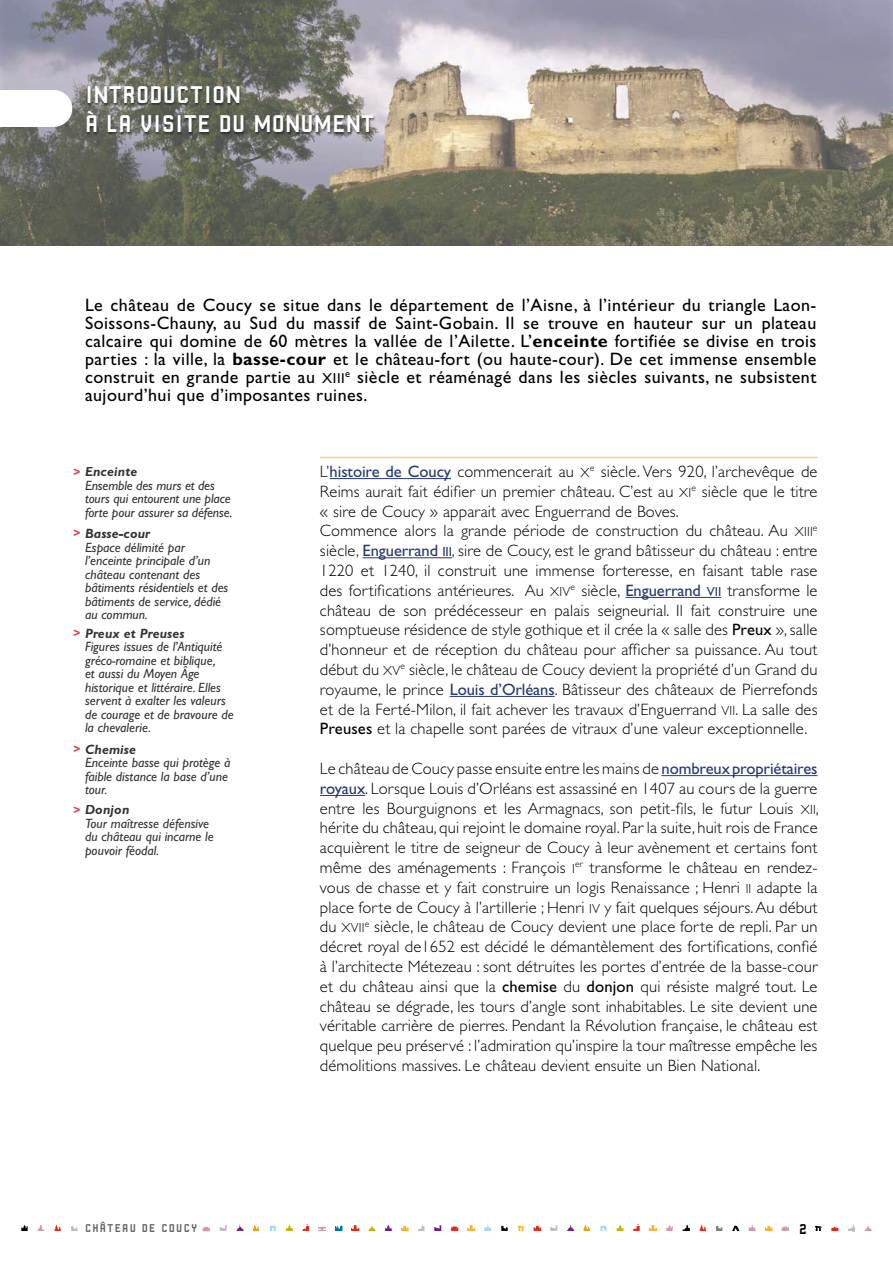
<style>
.page{position:relative;width:893px;height:1263px;background:#fff}
.page>*{position:absolute;margin:0;border:0;box-sizing:border-box;transform-origin:0 0}
.t1{font:25.5px/28.5px "Robust CMN";letter-spacing:.01em;color:#fff}
.t2{font:18px/18px "Gill Sans";letter-spacing:.025em;color:#000;text-align:justify}
.t3{font:300 16.5px/19.8px "Gill Sans";letter-spacing:.01em;color:#000}
.t4{font:15px "Robust CMN";color:#000}
.t5{font:italic 13.5px/13.5px "Gill Sans";color:#000}
.t6{font:italic 700 13.5px "Gill Sans";letter-spacing:.01em;color:#000}
.t7{font:12px "Robust CMN";letter-spacing:.1em;color:#646567}
.t8{font:700 12px "Gill Sans";color:#cd071e}
.s1{font-weight:700}
.s2{font-family:"Gill Sans SC800";font-size:14.4px}
.s3{font-weight:400;color:#253776}
.s4{font-family:"Gill Sans Light SC800";font-weight:400;font-size:13.2px}
.s5{font-family:"Gill Sans SC800";font-weight:400;font-size:13.2px;color:#253776}
.s6{font-weight:400}
</style>
<div class="page">
<img style="left:0;top:0;width:893px;height:245px">
<div style="left:86px;top:87px;width:290px;height:48px;background:#000;opacity:.5"></div>
<div style="left:0;top:90px;width:54px;height:37px;background:#fff"></div>
<div style="left:35px;top:90px;width:37px;height:37px;background:#fff;border-radius:50%"></div>
<hr style="left:320px;top:457px;width:497px;height:1px;background:#fbcd8d">
<hr style="left:330px;top:478px;width:121px;height:1px;background:#253776">
<hr style="left:362px;top:557px;width:90px;height:1px;background:#253776">
<hr style="left:625px;top:597px;width:96px;height:1px;background:#253776">
<hr style="left:450px;top:696px;width:105px;height:1px;background:#253776">
<hr style="left:661px;top:775px;width:156px;height:1px;background:#253776">
<hr style="left:320px;top:795px;width:45px;height:1px;background:#253776">
<svg style="left:401px;top:1226px;width:8px;height:5px"></svg>
<svg style="left:368px;top:1224px;width:8px;height:7px"></svg>
<svg style="left:385px;top:1224px;width:7px;height:7px"></svg>
<svg style="left:434px;top:1225px;width:7px;height:6px"></svg>
<svg style="left:351px;top:1223px;width:8px;height:8px"></svg>
<svg style="left:335px;top:1225px;width:7px;height:6px"></svg>
<svg style="left:318px;top:1227px;width:8px;height:4px"></svg>
<svg style="left:682px;top:1225px;width:8px;height:6px"></svg>
<svg style="left:700px;top:1224px;width:6px;height:7px"></svg>
<svg style="left:815px;top:1226px;width:7px;height:5px"></svg>
<svg style="left:864px;top:1225px;width:8px;height:6px"></svg>
<svg style="left:666px;top:1225px;width:7px;height:6px"></svg>
<svg style="left:732px;top:1225px;width:7px;height:6px"></svg>
<svg style="left:781px;top:1226px;width:8px;height:5px"></svg>
<svg style="left:765px;top:1226px;width:8px;height:5px"></svg>
<svg style="left:749px;top:1224px;width:7px;height:7px"></svg>
<svg style="left:55px;top:1224px;width:6px;height:7px"></svg>
<svg style="left:38px;top:1225px;width:6px;height:6px"></svg>
<svg style="left:21px;top:1225px;width:7px;height:6px"></svg>
<svg style="left:567px;top:1224px;width:7px;height:7px"></svg>
<svg style="left:584px;top:1224px;width:6px;height:7px"></svg>
<svg style="left:501px;top:1226px;width:7px;height:5px"></svg>
<svg style="left:484px;top:1224px;width:7px;height:7px"></svg>
<svg style="left:518px;top:1226px;width:7px;height:5px"></svg>
<svg style="left:600px;top:1226px;width:7px;height:5px"></svg>
<svg style="left:617px;top:1224px;width:7px;height:7px"></svg>
<svg style="left:533px;top:1225px;width:8px;height:6px"></svg>
<svg style="left:649px;top:1223px;width:8px;height:8px"></svg>
<svg style="left:633px;top:1224px;width:7px;height:7px"></svg>
<svg style="left:451px;top:1226px;width:7px;height:5px"></svg>
<svg style="left:831px;top:1226px;width:7px;height:5px"></svg>
<svg style="left:467px;top:1223px;width:8px;height:8px"></svg>
<svg style="left:716px;top:1226px;width:6px;height:5px"></svg>
<svg style="left:418px;top:1224px;width:7px;height:7px"></svg>
<svg style="left:71px;top:1226px;width:7px;height:5px"></svg>
<svg style="left:550px;top:1225px;width:7px;height:6px"></svg>
<svg style="left:848px;top:1225px;width:7px;height:7px"></svg>
<svg style="left:236px;top:1224px;width:8px;height:7px"></svg>
<svg style="left:253px;top:1224px;width:6px;height:7px"></svg>
<svg style="left:270px;top:1226px;width:6px;height:5px"></svg>
<svg style="left:286px;top:1224px;width:7px;height:7px"></svg>
<svg style="left:303px;top:1224px;width:6px;height:7px"></svg>
<svg style="left:220px;top:1225px;width:7px;height:6px"></svg>
<svg style="left:202px;top:1226px;width:8px;height:5px"></svg>
<h1 class="t1" style="left:85px;top:80px;width:291px">INTRODUCTION<br>À LA VISITE DU MONUMENT</h1>
<p class="t2" style="left:85px;top:296px;width:733px">Le château de Coucy se situe dans le département de l’Aisne, à l’intérieur du triangle Laon-Soissons-Chauny, au Sud du massif de Saint-Gobain. Il se trouve en hauteur sur un plateau calcaire qui domine de 60 mètres la vallée de l’Ailette. L’<span class="s1">enceinte</span> fortifiée se divise en trois parties : la ville, la <span class="s1">basse-cour</span> et le château-fort (ou haute-cour). De cet immense ensemble construit en grande partie au <span class="s2">xiii</span><sup>e</sup> siècle et réaménagé dans les siècles suivants, ne subsistent aujourd’hui que d’imposantes ruines.</p>
<p class="t6" style="left:85px;top:464px;width:54px">Enceinte</p>
<p class="t5" style="left:85px;top:479px;width:149px">Ensemble des murs et des tours qui entourent une place forte pour assurer sa défense.</p>
<p class="t8" style="left:73px;top:465px;width:9px">&gt;</p>
<p class="t6" style="left:85px;top:526px;width:67px">Basse-cour</p>
<p class="t5" style="left:85px;top:540px;width:145px">Espace délimité par l’enceinte principale d’un château contenant des bâtiments résidentiels et des bâtiments de service, dédié au commun.</p>
<p class="t8" style="left:73px;top:526px;width:9px">&gt;</p>
<p class="t6" style="left:85px;top:626px;width:101px">Preux et Preuses</p>
<p class="t5" style="left:85px;top:640px;width:150px">Figures issues de l’Antiquité gréco-romaine et biblique,<br>et aussi du Moyen Âge historique et littéraire. Elles servent à exalter les valeurs de courage et de bravoure de la chevalerie.</p>
<p class="t8" style="left:73px;top:626px;width:9px">&gt;</p>
<p class="t6" style="left:85px;top:741px;width:53px">Chemise</p>
<p class="t5" style="left:85px;top:756px;width:147px">Enceinte basse qui protège à faible distance la base d’une tour.</p>
<p class="t8" style="left:73px;top:742px;width:9px">&gt;</p>
<p class="t6" style="left:85px;top:802px;width:46px">Donjon</p>
<p class="t5" style="left:85px;top:817px;width:130px">Tour maîtresse défensive du château qui incarne le pouvoir féodal.</p>
<p class="t8" style="left:73px;top:803px;width:9px">&gt;</p>
<p class="t7" style="left:85px;top:1221px;width:114px">CHÂTEAU DE COUCY</p>
<p class="t3" style="left:320px;top:462px;width:499px">L’<span class="s3">histoire de Coucy</span> commencerait au <span class="s4">X</span><sup>e</sup> siècle. Vers 920, l’archevêque de Reims aurait fait édifier un premier château. C’est au <span class="s4">XI</span><sup>e</sup> siècle que le titre « sire de Coucy » apparait avec Enguerrand de Boves.<br>Commence alors la grande période de construction du château. Au <span class="s4">XIII</span><sup>e </sup>siècle, <span class="s3">Enguerrand</span> <span class="s5">iii</span>, sire de Coucy, est le grand bâtisseur du château : entre 1220 et 1240, il construit une immense forteresse, en faisant table rase des fortifications antérieures. Au <span class="s4">XIV</span><sup>e</sup> siècle, <span class="s3">Enguerrand</span> <span class="s5">vii</span> transforme le château de son prédécesseur en palais seigneurial. Il fait construire une somptueuse résidence de style gothique et il crée la « salle des <span class="s6">Preux</span> », salle d’honneur et de réception du château pour afficher sa puissance. Au tout début du <span class="s4">XV</span><sup>e</sup> siècle, le château de Coucy devient la propriété d’un Grand du royaume, le prince <span class="s3">Louis d’Orléans</span>. Bâtisseur des châteaux de Pierrefonds et de la Ferté-Milon, il fait achever les travaux d’Enguerrand <span class="s4">VII</span>. La salle des <span class="s6">Preuses</span> et la chapelle sont parées de vitraux d’une valeur exceptionnelle.</p>
<p class="t3" style="left:320px;top:759px;width:500px;text-align:justify">Le château de Coucy passe ensuite entre les mains de <span class="s3">nombreux propriétaires royaux</span>. Lorsque Louis d’Orléans est assassiné en 1407 au cours de la guerre entre les Bourguignons et les Armagnacs, son petit-fils, le futur Louis <span class="s4">XII</span>, hérite du château, qui rejoint le domaine royal. Par la suite, huit rois de France acquièrent le titre de seigneur de Coucy à leur avènement et certains font même des aménagements : François <span class="s4">I</span><sup>er</sup> transforme le château en rendez&shy;vous de chasse et y fait construire un logis Renaissance ; Henri <span class="s4">II</span> adapte la place forte de Coucy à l’artillerie ; Henri <span class="s4">IV</span> y fait quelques séjours. Au début du <span class="s4">XVII</span><sup>e</sup> siècle, le château de Coucy devient une place forte de repli. Par un décret royal de1652 est décidé le démantèlement des fortifications, confié à l’architecte Métezeau : sont détruites les portes d’entrée de la basse-cour et du château ainsi que la <span class="s6">chemise</span> du <span class="s6">donjon</span> qui résiste malgré tout. Le château se dégrade, les tours d’angle sont inhabitables. Le site devient une véritable carrière de pierres. Pendant la Révolution française, le château est quelque peu préservé : l’admiration qu’inspire la tour maîtresse empêche les démolitions massives. Le château devient ensuite un Bien National.</p>
<p class="t4" style="left:799px;top:1220px;width:9px">2</p>
</div>
